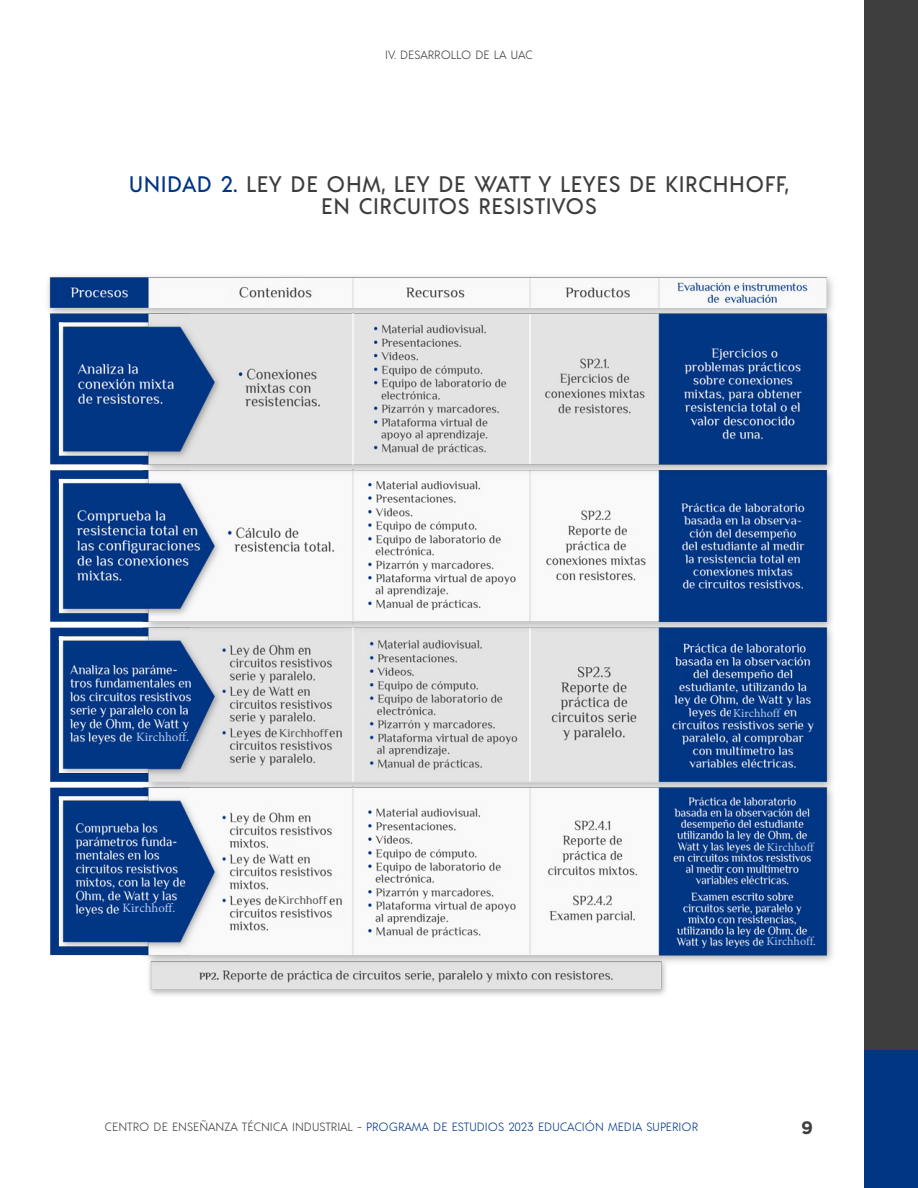
<style>
.page{position:relative;width:918px;height:1188px;background:#fff}
.page>*{position:absolute;margin:0;border:0;box-sizing:border-box;transform-origin:0 0}
.t1{font:500 22.5px/22.5px "Acre";letter-spacing:.025em;color:#3d3d3d;text-align:center}
.t2{font:700 18px "Gotham";color:#3e3e3e}
.t3{font:12.75px "Minion Pro";color:#bac7e4}
.t4{font:300 12px "Acre";color:#003684}
.t5{font:12px "Minion Pro";color:#bac7e4}
.t6{font:300 12px "Acre";color:#3e3e3e}
.t7{font:12px "Philosopher";color:#525252}
.s1{color:#003684}
.s2{color:#3e3e3e}
</style>
<div class="page">
<div style="left:864px;top:0;width:54px;height:1050px;background:#3e3e3e"></div>
<div style="left:864px;top:1050px;width:54px;height:138px;background:#003684"></div>
<img style="left:47px;top:276px;width:786px;height:719px">
<img style="left:135px;top:731px;width:49px;height:19px">
<img style="left:122px;top:904px;width:50px;height:19px">
<img style="left:280px;top:726px;width:48px;height:14px">
<img style="left:281px;top:893px;width:45px;height:13px">
<img style="left:765px;top:946px;width:49px;height:1px">
<img style="left:765px;top:840px;width:49px;height:11px">
<img style="left:765px;top:935px;width:49px;height:11px">
<img style="left:732px;top:706px;width:49px;height:11px">
<p class="t6" style="left:385px;top:47px;width:149px">IV. DESARROLLO DE LA UAC</p>
<h1 class="t1" style="left:129px;top:171px;width:661px"><span class="s1">UNIDAD 2.</span> LEY DE OHM, LEY DE WATT Y LEYES DE KIRCHHOFF,<br>EN CIRCUITOS RESISTIVOS</h1>
<p class="t3" style="left:136px;top:728px;width:54px">Kirchhoff.</p>
<p class="t3" style="left:123px;top:900px;width:54px">Kirchhoff.</p>
<p class="t7" style="left:279px;top:725px;width:50px">Kirchhoff</p>
<p class="t7" style="left:278px;top:892px;width:50px">Kirchhoff</p>
<p class="t5" style="left:733px;top:705px;width:48px">Kirchhoff</p>
<p class="t5" style="left:767px;top:839px;width:48px">Kirchhoff</p>
<p class="t5" style="left:766px;top:933px;width:51px">Kirchhoff.</p>
<p class="t4" style="left:105px;top:1119px;width:595px"><span class="s2">CENTRO DE ENSEÑANZA TÉCNICA INDUSTRIAL -</span> PROGRAMA DE ESTUDIOS 2023 EDUCACIÓN MEDIA SUPERIOR</p>
<h2 class="t2" style="left:801px;top:1118px;width:13px">9</h2>
</div>
